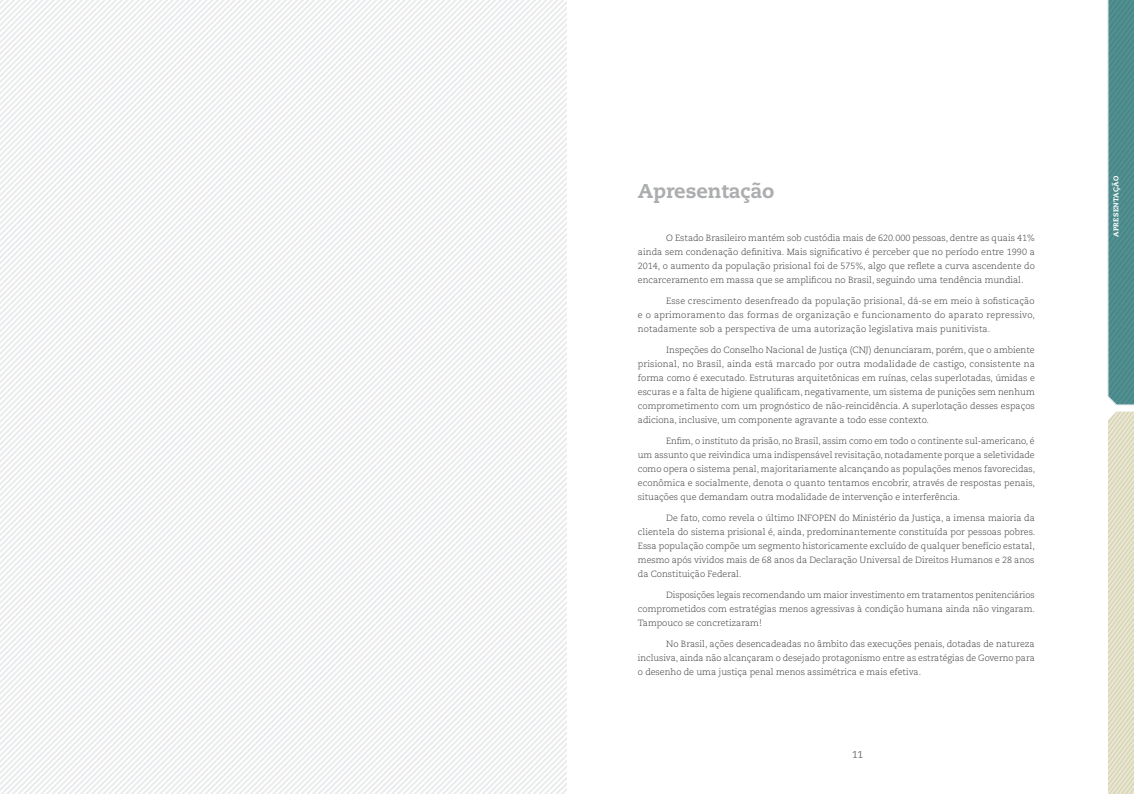
<style>
.page{position:relative;width:1134px;height:794px;background:#fff}
.page>*{position:absolute;margin:0;border:0;box-sizing:border-box;transform-origin:0 0}
.t1{font:800 20px "Caecilia LT Std";letter-spacing:-.005em;color:#acadaf}
.t2{font:10px "Caecilia LT Std";color:#6a6a6c}
.t3{font:300 9px/14px "Caecilia LT Std";letter-spacing:-.005em;color:#39393a;text-align:justify}
.t4{font:800 7px "Caecilia LT Std";letter-spacing:.045em;color:#fff}
</style>
<div class="page">
<svg style="left:1107px;top:0;width:27px;height:794px;background:#9bb8ad"></svg>
<svg style="left:0;top:294px;width:567px;height:6px"></svg>
<svg style="left:0;top:288px;width:567px;height:6px"></svg>
<svg style="left:0;top:277px;width:567px;height:6px"></svg>
<svg style="left:0;top:266px;width:567px;height:6px"></svg>
<svg style="left:0;top:260px;width:567px;height:6px"></svg>
<svg style="left:0;top:249px;width:567px;height:6px"></svg>
<svg style="left:0;top:243px;width:567px;height:6px"></svg>
<svg style="left:0;top:238px;width:567px;height:5px"></svg>
<svg style="left:0;top:232px;width:567px;height:6px"></svg>
<svg style="left:0;top:226px;width:567px;height:6px"></svg>
<svg style="left:0;top:221px;width:567px;height:5px"></svg>
<svg style="left:0;top:215px;width:567px;height:6px"></svg>
<svg style="left:0;top:209px;width:567px;height:6px"></svg>
<svg style="left:0;top:204px;width:567px;height:5px"></svg>
<svg style="left:0;top:198px;width:567px;height:6px"></svg>
<svg style="left:0;top:192px;width:567px;height:6px"></svg>
<svg style="left:0;top:187px;width:567px;height:5px"></svg>
<svg style="left:0;top:181px;width:567px;height:6px"></svg>
<svg style="left:0;top:175px;width:567px;height:6px"></svg>
<svg style="left:0;top:170px;width:567px;height:5px"></svg>
<svg style="left:0;top:164px;width:567px;height:6px"></svg>
<svg style="left:0;top:158px;width:567px;height:6px"></svg>
<svg style="left:0;top:153px;width:567px;height:5px"></svg>
<svg style="left:0;top:147px;width:567px;height:6px"></svg>
<svg style="left:0;top:141px;width:567px;height:6px"></svg>
<svg style="left:0;top:136px;width:567px;height:5px"></svg>
<svg style="left:0;top:130px;width:567px;height:6px"></svg>
<svg style="left:0;top:124px;width:567px;height:6px"></svg>
<svg style="left:0;top:119px;width:567px;height:5px"></svg>
<svg style="left:0;top:113px;width:567px;height:6px"></svg>
<svg style="left:0;top:107px;width:567px;height:6px"></svg>
<svg style="left:0;top:102px;width:567px;height:5px"></svg>
<svg style="left:0;top:96px;width:567px;height:6px"></svg>
<svg style="left:0;top:90px;width:567px;height:6px"></svg>
<svg style="left:0;top:85px;width:567px;height:5px"></svg>
<svg style="left:0;top:79px;width:567px;height:6px"></svg>
<svg style="left:0;top:73px;width:567px;height:6px"></svg>
<svg style="left:0;top:68px;width:567px;height:5px"></svg>
<svg style="left:0;top:62px;width:567px;height:6px"></svg>
<svg style="left:0;top:0;width:567px;height:62px"></svg>
<h1 class="t1" style="left:638px;top:179px;width:138px">Apresentação</h1>
<p class="t3" style="left:638px;top:231px;width:399px;text-indent:28px">O Estado Brasileiro mantém sob custódia mais de 620.000 pessoas, dentre as quais 41% ainda sem condenação definitiva. Mais significativo é perceber que no período entre 1990 a 2014, o aumento da população prisional foi de 575%, algo que reflete a curva ascendente do encarceramento em massa que se amplificou no Brasil, seguindo uma tendência mundial.</p>
<p class="t3" style="left:638px;top:294px;width:399px;text-indent:28px">Esse crescimento desenfreado da população prisional, dá-se em meio à sofisticação e o aprimoramento das formas de organização e funcionamento do aparato repressivo, notadamente sob a perspectiva de uma autorização legislativa mais punitivista.</p>
<p class="t3" style="left:638px;top:343px;width:399px;text-indent:28px">Inspeções do Conselho Nacional de Justiça (CNJ) denunciaram, porém, que o ambiente prisional, no Brasil, ainda está marcado por outra modalidade de castigo, consistente na forma como é executado. Estruturas arquitetônicas em ruínas, celas superlotadas, úmidas e escuras e a falta de higiene qualificam, negativamente, um sistema de punições sem nenhum comprometimento com um prognóstico de não-reincidência. A superlotação desses espaços adiciona, inclusive, um componente agravante a todo esse contexto.</p>
<p class="t3" style="left:638px;top:434px;width:399px;text-indent:28px">Enfim, o instituto da prisão, no Brasil, assim como em todo o continente sul-americano, é um assunto que reivindica uma indispensável revisitação, notadamente porque a seletividade como opera o sistema penal, majoritariamente alcançando as populações menos favorecidas, econômica e socialmente, denota o quanto tentamos encobrir, através de respostas penais, situações que demandam outra modalidade de intervenção e interferência.</p>
<p class="t3" style="left:638px;top:511px;width:399px;text-indent:28px">De fato, como revela o último INFOPEN do Ministério da Justiça, a imensa maioria da clientela do sistema prisional é, ainda, predominantemente constituída por pessoas pobres.<br>Essa população compõe um segmento historicamente excluído de qualquer benefício estatal, mesmo após vividos mais de 68 anos da Declaração Universal de Direitos Humanos e 28 anos da Constituição Federal.</p>
<p class="t3" style="left:638px;top:588px;width:399px;text-indent:28px">Disposições legais recomendando um maior investimento em tratamentos penitenciários comprometidos com estratégias menos agressivas à condição humana ainda não vingaram.<br>Tampouco se concretizaram!</p>
<p class="t3" style="left:638px;top:637px;width:398px;text-indent:28px">No Brasil, ações desencadeadas no âmbito das execuções penais, dotadas de natureza inclusiva, ainda não alcançaram o desejado protagonismo entre as estratégias de Governo para o desenho de uma justiça penal menos assimétrica e mais efetiva.</p>
<p class="t2" style="left:852px;top:749px;width:13px">11</p>
<p class="t4" style="left:1112px;top:237px;width:62px;rotate:-90deg">APRESENTAÇÃO</p>
</div>
